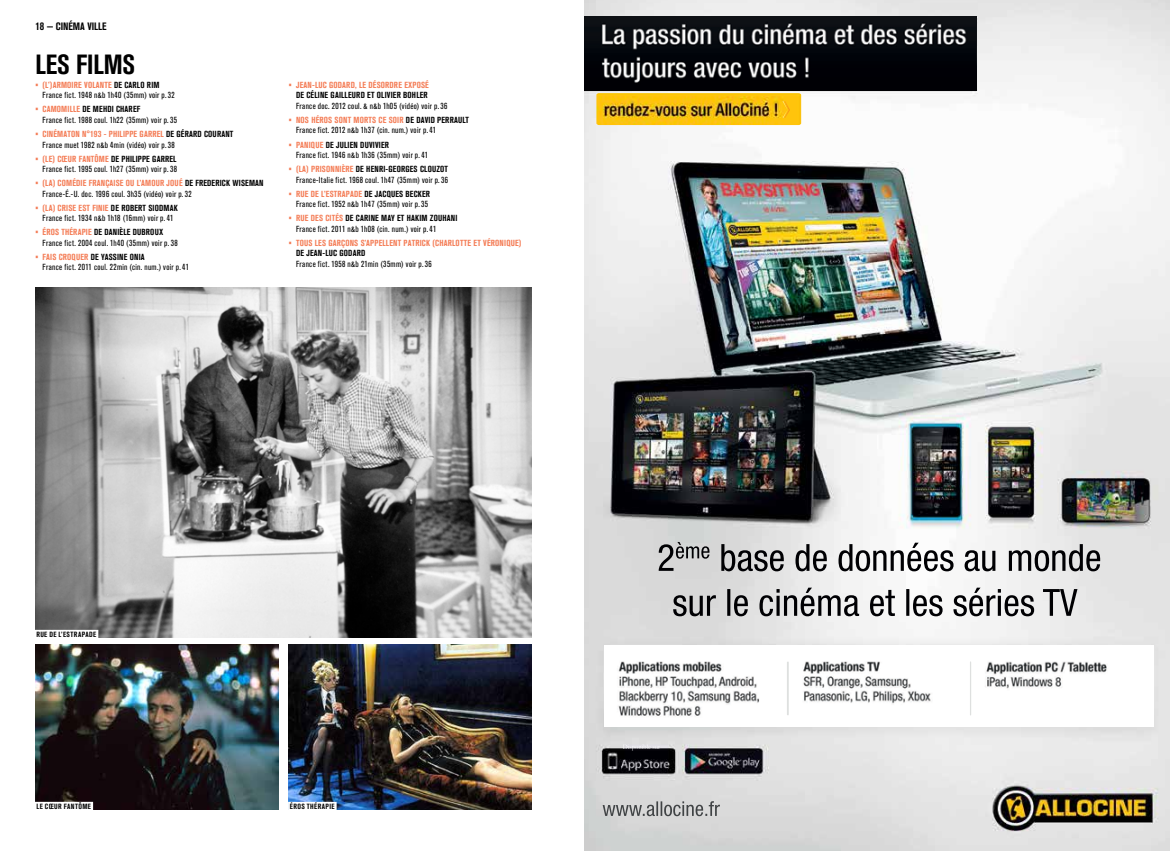
<style>
.page{position:relative;width:1170px;height:851px;background:#fff}
.page>*{position:absolute;margin:0;border:0;box-sizing:border-box;transform-origin:0 0}
.t1{font:700 condensed 27.5px "Akzidenz Grotesk MG";color:#000}
.t2{font:700 condensed 10.62px "Akzidenz Grotesk MG";color:#000}
.t3{font:condensed 8.75px/10.5px "Akzidenz Grotesk BQ";letter-spacing:.035em;color:#000}
.t4{font:700 condensed 8.75px "Akzidenz Grotesk MG";letter-spacing:.02em;color:#f47c55}
.t5{font:700 condensed 8.75px "Akzidenz Grotesk BQ";letter-spacing:.02em;color:#000}
.t6{font:700 condensed 7.5px "Akzidenz Grotesk MG";letter-spacing:.06em;color:#000}
.s1{font-family:"Akzidenz Grotesk MG";font-weight:700;color:#f47c55}
.s2{font-weight:700}
.s3{font-family:"Akzidenz Grotesk BQ";color:#000}
.s4{font-family:"Akzidenz Grotesk MG";color:#f47c55}
</style>
<div class="page">
<img style="left:585px;top:0;width:584px;height:850px">
<img style="left:585px;top:18px;width:390px;height:72px">
<img style="left:596px;top:93px;width:205px;height:32px">
<img style="left:597px;top:94px;width:203px;height:30px">
<img style="left:787px;top:101px;width:3px;height:17px">
<img style="left:782px;top:101px;width:2px;height:17px">
<img style="left:784px;top:101px;width:3px;height:17px">
<img style="left:604px;top:645px;width:549px;height:81px">
<img style="left:786px;top:661px;width:2px;height:54px">
<img style="left:969px;top:661px;width:2px;height:54px">
<img style="left:35px;top:287px;width:496px;height:351px">
<img style="left:35px;top:644px;width:243px;height:165px">
<img style="left:289px;top:644px;width:242px;height:165px">
<div style="left:288px;top:801px;width:48px;height:10px;background:#fff"></div>
<div style="left:35px;top:629px;width:63px;height:10px;background:#fff"></div>
<div style="left:35px;top:801px;width:58px;height:10px;background:#fff"></div>
<p class="t2" style="left:35px;top:20px;width:73px">18 — CINÉMA VILLE</p>
<h1 class="t1" style="left:35px;top:49px;width:65px">LES FILMS</h1>
<p class="t4" style="left:35px;top:80px;width:23px">• (L’)ARMOIRE</p>
<p class="t3" style="left:43px;top:80px;width:134px;text-indent:42px"><span class="s1">VOLANTE</span> <span class="s2">DE CARLO RIM<br></span>France fict. 1948 n&amp;b 1h40 (35mm) voir p.32</p>
<p class="t4" style="left:35px;top:104px;width:17px">• CAMOMILLE</p>
<p class="t5" style="left:83px;top:104px;width:59px">DE MEHDI CHAREF</p>
<p class="t3" style="left:43px;top:115px;width:136px">France fict. 1988 coul. 1h22 (35mm) voir p.35</p>
<p class="t4" style="left:35px;top:129px;width:24px">• CINÉMATO</p>
<p class="t4" style="left:75px;top:129px;width:70px">N N°193 - PHILIPPE GARREL</p>
<p class="t5" style="left:166px;top:129px;width:69px">DE GÉRARD COURANT</p>
<p class="t3" style="left:43px;top:139px;width:134px">France muet 1982 n&amp;b 4min (vidéo) voir p.38</p>
<p class="t4" style="left:35px;top:153px;width:122px">• (LE) CŒUR FANTÔME <span class="s3">DE PHILIPPE GARRE</span></p>
<p class="t5" style="left:173px;top:153px;width:5px">L</p>
<p class="t3" style="left:43px;top:164px;width:136px">France fict. 1995 coul. 1h27 (35mm) voir p.38</p>
<p class="t4" style="left:35px;top:178px;width:32px">• (LA) COMÉDIE</p>
<p class="t4" style="left:89px;top:178px;width:26px">FRANÇAISE</p>
<p class="t4" style="left:126px;top:178px;width:21px">OU L’AMOUR</p>
<p class="t5" style="left:167px;top:178px;width:80px"><span class="s4">JOUÉ</span> DE FREDERICK WISEMA</p>
<p class="t5" style="left:259px;top:178px;width:6px">N</p>
<p class="t3" style="left:43px;top:188px;width:151px">France-É.-U. doc. 1996 coul. 3h35 (vidéo) voir p.32</p>
<p class="t4" style="left:35px;top:202px;width:31px">• (LA) CRISE</p>
<p class="t4" style="left:79px;top:202px;width:48px">EST FINIE <span class="s3">DE ROBERT</span></p>
<p class="t5" style="left:148px;top:202px;width:21px">SIODMAK</p>
<p class="t3" style="left:43px;top:213px;width:132px">France fict. 1934 n&amp;b 1h18 (16mm) voir p.41</p>
<p class="t4" style="left:35px;top:227px;width:13px">• ÉROS</p>
<p class="t3" style="left:43px;top:227px;width:137px;text-align:center"><span class="s1">THÉRAPIE</span> <span class="s2">DE DANIÈLE DUBROUX<br></span>France fict. 2004 coul. 1h40 (35mm) voir p.38</p>
<p class="t4" style="left:35px;top:252px;width:71px">• FAIS CROQUER <span class="s3">DE YASS</span></p>
<p class="t5" style="left:117px;top:252px;width:29px">INE ONIA</p>
<p class="t3" style="left:43px;top:262px;width:148px">France fict. 2011 coul. 22min (cin. num.) voir p.41</p>
<p class="t4" style="left:289px;top:80px;width:46px">• JEAN-LUC GODARD</p>
<p class="t4" style="left:355px;top:80px;width:19px">, LE DÉSORDRE</p>
<p class="t4" style="left:404px;top:80px;width:18px">EXPOSÉ</p>
<p class="t5" style="left:296px;top:90px;width:129px">DE CÉLINE GAILLEURD ET OLIVIER BOHLER</p>
<p class="t3" style="left:296px;top:101px;width:153px">France doc. 2012 coul. &amp; n&amp;b 1h05 (vidéo) voir p.36</p>
<p class="t4" style="left:289px;top:115px;width:32px">• NOS HÉROS</p>
<p class="t4" style="left:334px;top:115px;width:25px">SONTMORTS</p>
<p class="t4" style="left:378px;top:115px;width:15px">CE SOIR</p>
<p class="t5" style="left:406px;top:115px;width:41px">DE DAVID PERRA</p>
<p class="t5" style="left:458px;top:115px;width:12px">ULT</p>
<p class="t3" style="left:296px;top:125px;width:142px">France fict. 2012 n&amp;b 1h37 (cin. num.) voir p.41</p>
<p class="t3" style="left:296px;top:139px;width:134px;text-indent:-7px"><span class="s1">• PANIQUE</span> <span class="s2">DE JULIEN DUVIVIER<br></span>France fict. 1946 n&amp;b 1h36 (35mm) voir p.41</p>
<p class="t4" style="left:289px;top:164px;width:31px">• (LA) PRISO</p>
<p class="t5" style="left:330px;top:164px;width:64px"><span class="s4">NNIÈRE</span> DE HENRI-GEORGES</p>
<p class="t5" style="left:420px;top:164px;width:25px">CLOUZOT</p>
<p class="t3" style="left:296px;top:174px;width:153px">France-Italie fict. 1968 coul. 1h47 (35mm) voir p.36</p>
<p class="t4" style="left:289px;top:188px;width:42px">• RUE DE L’ESTRA</p>
<p class="t3" style="left:296px;top:188px;width:133px;text-indent:50px"><span class="s1">PADE</span> <span class="s2">DE JACQUES BECKER<br></span>France fict. 1952 n&amp;b 1h47 (35mm) voir p.35</p>
<p class="t4" style="left:289px;top:213px;width:45px">• RUE DES CITÉS</p>
<p class="t5" style="left:345px;top:213px;width:42px">DE CARINE MAY</p>
<p class="t5" style="left:397px;top:213px;width:62px">ET HAKIM ZOUHANI</p>
<p class="t3" style="left:296px;top:223px;width:142px">France fict. 2011 n&amp;b 1h08 (cin. num.) voir p.41</p>
<p class="t4" style="left:289px;top:238px;width:13px">• TOUS</p>
<p class="t4" style="left:315px;top:238px;width:69px">LES GARÇONS S’APPELLE</p>
<p class="t4" style="left:393px;top:238px;width:56px">NT PATRICK (CHARLOTTE</p>
<p class="t4" style="left:473px;top:238px;width:49px">ET VÉRONIQUE)</p>
<p class="t5" style="left:296px;top:248px;width:71px">DE JEAN-LUC GODARD</p>
<p class="t3" style="left:296px;top:258px;width:137px">France fict. 1958 n&amp;b 21min (35mm) voir p.36</p>
<p class="t6" style="left:36px;top:630px;width:61px">RUE DE L’ESTRAPADE</p>
<p class="t6" style="left:36px;top:802px;width:56px">LE CŒUR FANTÔME</p>
<p class="t6" style="left:290px;top:802px;width:46px">ÉROS THÉRAPIE</p>
</div>
